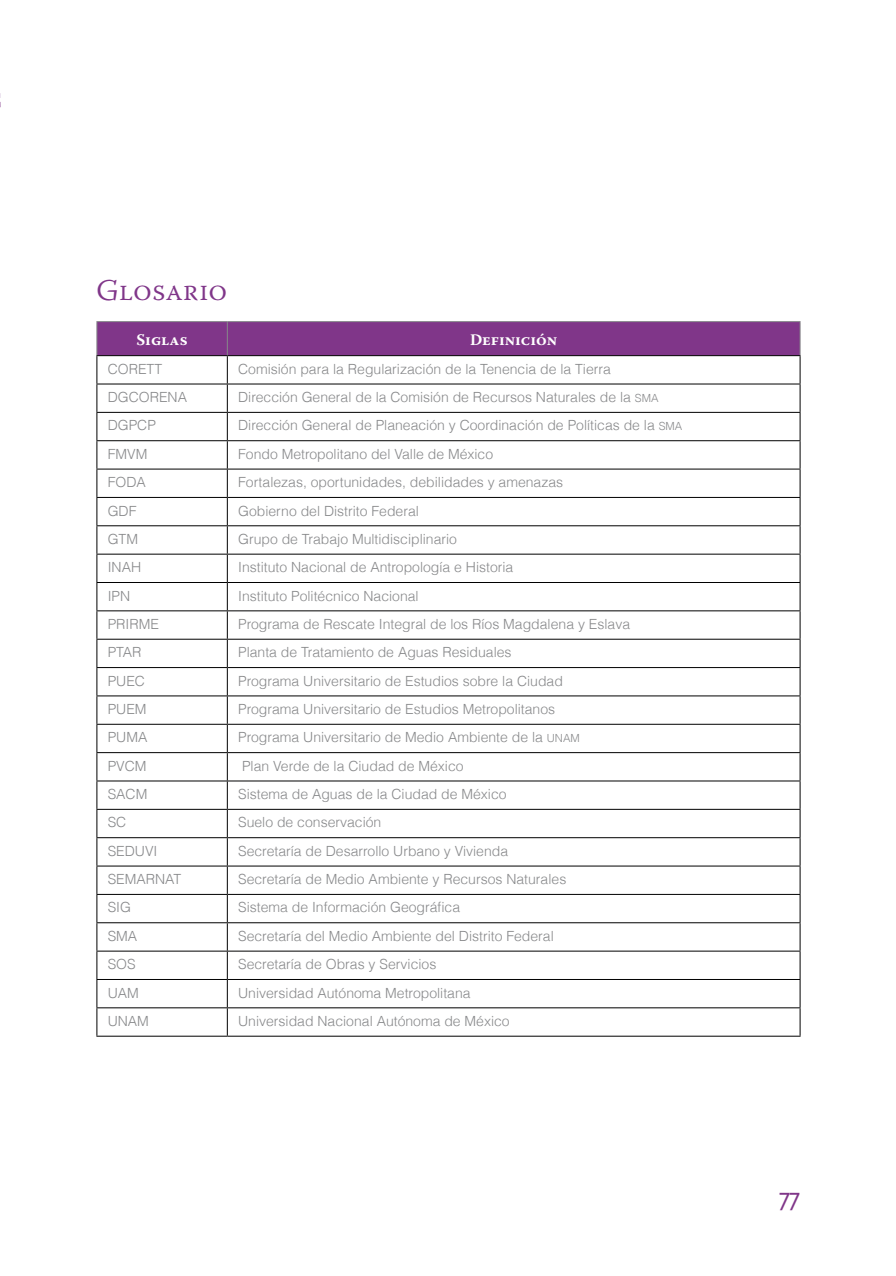
<style>
.page{position:relative;width:896px;height:1276px;background:#fff}
.page>*{position:absolute;margin:0;border:0;box-sizing:border-box;transform-origin:0 0}
.t1{font:300 30px "Warnock Pro";color:#803689}
.t2{font:700 24px "Quinfo";color:#803689}
.t3{font:700 16px "Warnock Pro";color:#fff}
.t4{font:300 14px "Helvetica";color:#87888a}
.s1{font-family:"Helvetica Light SC800";font-weight:400;font-size:11.2px}
</style>
<div class="page">
<svg style="left:96px;top:322px;width:704px;height:713px"></svg>
<hr style="left:96px;top:1035px;width:131px;height:1px;background:#000">
<hr style="left:227px;top:1035px;width:573px;height:1px;background:#000">
<hr style="left:96px;top:322px;width:1px;height:33px;background:#87888a">
<hr style="left:96px;top:321px;width:131px;height:1px;background:#87888a">
<hr style="left:227px;top:321px;width:573px;height:1px;background:#87888a">
<hr style="left:227px;top:322px;width:1px;height:33px;background:#87888a">
<hr style="left:799px;top:322px;width:1px;height:33px;background:#87888a">
<h1 class="t1" style="left:96px;top:272px;width:132px">Glosario</h1>
<p class="t3" style="left:137px;top:330px;width:53px">Siglas</p>
<p class="t3" style="left:470px;top:330px;width:89px">Definición</p>
<p class="t4" style="left:108px;top:357px;width:56px">CORETT</p>
<p class="t4" style="left:238px;top:357px;width:374px">Comisión para la Regularización de la Tenencia de la Tierra</p>
<p class="t4" style="left:108px;top:386px;width:81px">DGCORENA</p>
<p class="t4" style="left:238px;top:386px;width:422px">Dirección General de la Comisión de Recursos Naturales de la <span class="s1">SMA</span></p>
<p class="t4" style="left:108px;top:414px;width:50px">DGPCP</p>
<p class="t4" style="left:238px;top:414px;width:446px">Dirección General de Planeación y Coordinación de Políticas de la <span class="s1">SMA</span></p>
<p class="t4" style="left:108px;top:442px;width:41px">FMVM</p>
<p class="t4" style="left:238px;top:442px;width:256px">Fondo Metropolitano del Valle de México</p>
<p class="t4" style="left:108px;top:471px;width:40px">FODA</p>
<p class="t4" style="left:238px;top:471px;width:326px">Fortalezas, oportunidades, debilidades y amenazas</p>
<p class="t4" style="left:108px;top:499px;width:30px">GDF</p>
<p class="t4" style="left:238px;top:499px;width:182px">Gobierno del Distrito Federal</p>
<p class="t4" style="left:108px;top:527px;width:32px">GTM</p>
<p class="t4" style="left:238px;top:527px;width:220px">Grupo de Trabajo Multidisciplinario</p>
<p class="t4" style="left:108px;top:556px;width:35px">INAH</p>
<p class="t4" style="left:238px;top:556px;width:277px">Instituto Nacional de Antropología e Historia</p>
<p class="t4" style="left:108px;top:584px;width:24px">IPN</p>
<p class="t4" style="left:238px;top:584px;width:182px">Instituto Politécnico Nacional</p>
<p class="t4" style="left:108px;top:613px;width:53px">PRIRME</p>
<p class="t4" style="left:238px;top:613px;width:393px">Programa de Rescate Integral de los Ríos Magdalena y Eslava</p>
<p class="t4" style="left:108px;top:641px;width:35px">PTAR</p>
<p class="t4" style="left:238px;top:641px;width:275px">Planta de Tratamiento de Aguas Residuales</p>
<p class="t4" style="left:108px;top:669px;width:39px">PUEC</p>
<p class="t4" style="left:238px;top:669px;width:326px">Programa Universitario de Estudios sobre la Ciudad</p>
<p class="t4" style="left:108px;top:698px;width:40px">PUEM</p>
<p class="t4" style="left:238px;top:698px;width:318px">Programa Universitario de Estudios Metropolitanos</p>
<p class="t4" style="left:108px;top:726px;width:41px">PUMA</p>
<p class="t4" style="left:238px;top:726px;width:343px">Programa Universitario de Medio Ambiente de la <span class="s1">UNAM</span></p>
<p class="t4" style="left:108px;top:754px;width:40px">PVCM</p>
<p class="t4" style="left:242px;top:754px;width:223px">Plan Verde de la Ciudad de México</p>
<p class="t4" style="left:108px;top:783px;width:41px">SACM</p>
<p class="t4" style="left:238px;top:783px;width:270px">Sistema de Aguas de la Ciudad de México</p>
<p class="t4" style="left:108px;top:811px;width:20px">SC</p>
<p class="t4" style="left:238px;top:811px;width:145px">Suelo de conservación</p>
<p class="t4" style="left:108px;top:839px;width:51px">SEDUVI</p>
<p class="t4" style="left:238px;top:839px;width:271px">Secretaría de Desarrollo Urbano y Vivienda</p>
<p class="t4" style="left:108px;top:868px;width:75px">SEMARNAT</p>
<p class="t4" style="left:238px;top:868px;width:330px">Secretaría de Medio Ambiente y Recursos Naturales</p>
<p class="t4" style="left:108px;top:896px;width:25px">SIG</p>
<p class="t4" style="left:238px;top:896px;width:223px">Sistema de Información Geográfica</p>
<p class="t4" style="left:108px;top:924px;width:31px">SMA</p>
<p class="t4" style="left:238px;top:924px;width:317px">Secretaría del Medio Ambiente del Distrito Federal</p>
<p class="t4" style="left:108px;top:953px;width:30px">SOS</p>
<p class="t4" style="left:238px;top:953px;width:200px">Secretaría de Obras y Servicios</p>
<p class="t4" style="left:108px;top:981px;width:33px">UAM</p>
<p class="t4" style="left:238px;top:981px;width:234px">Universidad Autónoma Metropolitana</p>
<p class="t4" style="left:108px;top:1009px;width:43px">UNAM</p>
<p class="t4" style="left:238px;top:1009px;width:273px">Universidad Nacional Autónoma de México</p>
<h2 class="t2" style="left:780px;top:1185px;width:21px">77</h2>
</div>
